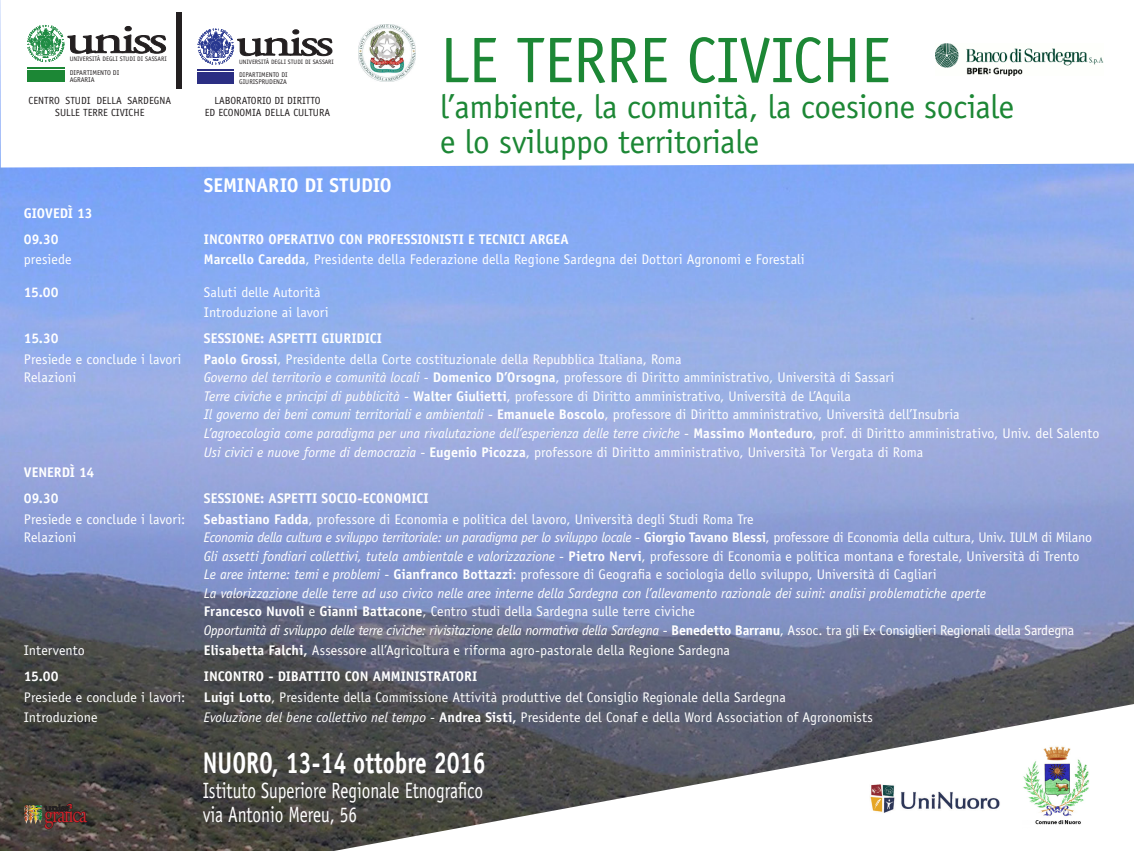
<style>
.page{position:relative;width:1134px;height:851px;background:#fff}
.page>*{position:absolute;margin:0;border:0;box-sizing:border-box;transform-origin:0 0}
.TESTO{font:64.5px "Officina Sans Std";letter-spacing:-.01em;color:#1c8735}
.t1{font:42px "Adobe Garamond Pro";letter-spacing:-.06em;color:#231f20;scale:1.43 1}
.t2{font:40.5px "Adobe Garamond Pro";letter-spacing:-.06em;color:#231f20;scale:1.43 1}
.TESTO-2{font:33.38px "Officina Sans Std";letter-spacing:-.01em;color:#1c8735}
.t3{font:700 30px "Officina Sans Std";color:#fff;scale:.78 1}
.t4{font:25.38px "Adobe Garamond Pro";letter-spacing:-.06em;color:#d1232a;scale:.77 1}
.t5{font:22.12px "Officina Sans Std";color:#fff;scale:.78 1}
.argomenti{font:700 20px "Officina Sans Std";letter-spacing:-.005em;color:#fff}
.argomenti-2{font:14px "Officina Sans Std";color:#fff}
.argomenti-3{font:italic 14px "Officina Sans Std";letter-spacing:-.01em;color:#fff}
.argomenti-4{font:700 14px "Officina Sans Std";color:#fff}
.t6{font:10.38px/12.4px "Officina Sans Std";color:#231f20;text-align:center}
.t7{font:7px/6.4px "Officina Sans Std";color:#231f20}
.t8{font:6.75px/6.2px "Officina Sans Std";color:#231f20}
.t9{font:6.5px "Officina Sans Std";color:#231f20}
.t10{font:6.25px "Officina Sans Std";color:#231f20}
.s1{font-weight:700}
.s2{font-style:italic}
.s3{font-style:normal}
.s4{font-weight:700;font-style:normal}
</style>
<div class="page">
<img style="left:0;top:167px;width:1134px;height:683px">
<img style="left:24px;top:805px;width:19px;height:19px">
<svg style="left:44px;top:802px;width:44px;height:27px"></svg>
<svg style="left:334px;top:704px;width:800px;height:146px"></svg>
<img style="left:869px;top:782px;width:131px;height:32px">
<img style="left:1022px;top:818px;width:67px;height:10px">
<img style="left:1022px;top:745px;width:67px;height:73px">
<svg style="left:0;top:0;width:1134px;height:167px"></svg>
<img style="left:935px;top:33px;width:168px;height:42px">
<div style="left:177px;top:13px;width:5px;height:75px;background:#231f20"></div>
<hr style="left:27px;top:67px;width:38px;height:1px;background:#1c8735">
<div style="left:27px;top:70px;width:38px;height:12px;background:#1c8735"></div>
<svg style="left:30px;top:25px;width:136px;height:31px"></svg>
<hr style="left:198px;top:69px;width:36px;height:1px;background:#2b2e83">
<div style="left:198px;top:73px;width:36px;height:11px;background:#2b2e83"></div>
<svg style="left:200px;top:28px;width:133px;height:31px"></svg>
<img style="left:358px;top:24px;width:57px;height:57px">
<p class="t1" style="left:65px;top:14px;width:73px">uniss</p>
<p class="t9" style="left:70px;top:55px;width:99px">UNIVERSITÀ DEGLI STUDI DI SASSARI</p>
<p class="t7" style="left:70px;top:70px;width:51px">DIPARTIMENTO DI<br>AGRARIA</p>
<p class="t2" style="left:235px;top:18px;width:70px">uniss</p>
<p class="t10" style="left:239px;top:58px;width:96px">UNIVERSITÀ DEGLI STUDI DI SASSARI</p>
<p class="t8" style="left:239px;top:72px;width:50px">DIPARTIMENTO DI<br>GIURISPRUDENZA</p>
<p class="t6" style="left:29px;top:94px;width:144px">CENTRO STUDI DELLA SARDEGNA<br>SULLE TERRE CIVICHE</p>
<p class="t6" style="left:214px;top:94px;width:108px">LABORATORIO DI DIRITTO</p>
<p class="t6" style="left:205px;top:106px;width:127px">ED ECONOMIA DELLA CULTURA</p>
<p class="argomenti" style="left:204px;top:172px;width:189px">SEMINARIO DI STUDIO</p>
<p class="TESTO" style="left:440px;top:23px;width:452px">LE TERRE CIVICHE</p>
<p class="TESTO-2" style="left:440px;top:88px;width:575px">l’ambiente, la comunità, la coesione sociale</p>
<p class="TESTO-2" style="left:440px;top:122px;width:320px">e lo sviluppo territoriale</p>
<p class="argomenti-4" style="left:24px;top:204px;width:70px">GIOVEDÌ 13</p>
<p class="argomenti-4" style="left:24px;top:230px;width:36px">09.30</p>
<p class="argomenti-4" style="left:204px;top:230px;width:366px">INCONTRO OPERATIVO CON PROFESSIONISTI E TECNICI ARGEA</p>
<p class="argomenti-2" style="left:24px;top:251px;width:49px">presiede</p>
<p class="argomenti-2" style="left:204px;top:251px;width:602px"><span class="s1">Marcello Caredda</span>, Presidente della Federazione della Regione Sardegna dei Dottori Agronomi e Forestali</p>
<p class="argomenti-4" style="left:24px;top:283px;width:36px">15.00</p>
<p class="argomenti-2" style="left:204px;top:284px;width:118px">Saluti delle Autorità</p>
<p class="argomenti-2" style="left:204px;top:304px;width:126px">Introduzione ai lavori</p>
<p class="argomenti-4" style="left:24px;top:330px;width:36px">15.30</p>
<p class="argomenti-4" style="left:204px;top:330px;width:180px">SESSIONE: ASPETTI GIURIDICI</p>
<p class="argomenti-2" style="left:24px;top:351px;width:159px">Presiede e conclude i lavori</p>
<p class="argomenti-2" style="left:204px;top:351px;width:479px"><span class="s1">Paolo Grossi</span>, Presidente della Corte costituzionale della Repubblica Italiana, Roma</p>
<p class="argomenti-2" style="left:24px;top:369px;width:54px">Relazioni</p>
<p class="argomenti-2" style="left:204px;top:369px;width:692px"><span class="s2">Governo del territorio e comunità locali</span> - <span class="s1">Domenico D’Orsogna</span>, professore di Diritto amministrativo, Università di Sassari</p>
<p class="argomenti-2" style="left:204px;top:388px;width:649px"><span class="s2">Terre civiche e principi di pubblicità</span> - <span class="s1">Walter Giulietti</span>, professore di Diritto amministrativo, Università de L’Aquila</p>
<p class="argomenti-2" style="left:204px;top:406px;width:757px"><span class="s2">Il governo dei beni comuni territoriali e ambientali</span> - <span class="s1">Emanuele Boscolo</span>, professore di Diritto amministrativo, Università dell’Insubria</p>
<p class="argomenti-3" style="left:204px;top:425px;width:897px">L’agroecologia come paradigma per una rivalutazione dell’esperienza delle terre civiche <span class="s3">-</span> <span class="s4">Massimo Monteduro</span><span class="s3">, prof. di Diritto amministrativo, Univ. del Salento</span></p>
<p class="argomenti-2" style="left:204px;top:443px;width:721px"><span class="s2">Usi civici e nuove forme di democrazia</span> - <span class="s1">Eugenio Picozza</span>, professore di Diritto amministrativo, Università Tor Vergata di Roma</p>
<p class="argomenti-4" style="left:24px;top:463px;width:72px">VENERDÌ 14</p>
<p class="argomenti-4" style="left:24px;top:489px;width:36px">09.30</p>
<p class="argomenti-4" style="left:204px;top:489px;width:226px">SESSIONE: ASPETTI SOCIO-ECONOMICI</p>
<p class="argomenti-2" style="left:24px;top:510px;width:163px">Presiede e conclude i lavori:</p>
<p class="argomenti-2" style="left:204px;top:510px;width:551px"><span class="s1">Sebastiano Fadda</span>, professore di Economia e politica del lavoro, Università degli Studi Roma Tre</p>
<p class="argomenti-2" style="left:24px;top:529px;width:54px">Relazioni</p>
<p class="argomenti-3" style="left:204px;top:529px;width:890px">Economia della cultura e sviluppo territoriale: un paradigma per lo sviluppo locale <span class="s3">-</span> <span class="s4">Giorgio Tavano Blessi</span><span class="s3">, professore di Economia della cultura, Univ. IULM di Milano</span></p>
<p class="argomenti-2" style="left:204px;top:547px;width:877px"><span class="s2">Gli assetti fondiari collettivi, tutela ambientale e valorizzazione</span> - <span class="s1">Pietro Nervi</span>, professore di Economia e politica montana e forestale, Università di Trento</p>
<p class="argomenti-2" style="left:204px;top:566px;width:734px"><span class="s2">Le aree interne: temi e problemi</span> - <span class="s1">Gianfranco Bottazzi</span>: professore di Geografia e sociologia dello sviluppo, Università di Cagliari</p>
<p class="argomenti-3" style="left:204px;top:584px;width:783px">La valorizzazione delle terre ad uso civico nelle aree interne della Sardegna con l’allevamento razionale dei suini: analisi problematiche aperte</p>
<p class="argomenti-2" style="left:204px;top:603px;width:492px"><span class="s1">Francesco Nuvoli</span> e <span class="s1">Gianni Battacone</span>, Centro studi della Sardegna sulle terre civiche</p>
<p class="argomenti-3" style="left:204px;top:622px;width:872px">Opportunità di sviluppo delle terre civiche: rivisitazione della normativa della Sardegna <span class="s3">-</span> <span class="s4">Benedetto Barranu</span><span class="s3">, Assoc. tra gli Ex Consiglieri Regionali della Sardegna</span></p>
<p class="argomenti-2" style="left:24px;top:642px;width:63px">Intervento</p>
<p class="argomenti-2" style="left:204px;top:642px;width:528px"><span class="s1">Elisabetta Falchi,</span> Assessore all’Agricoltura e riforma agro-pastorale della Regione Sardegna</p>
<p class="argomenti-4" style="left:24px;top:667px;width:36px">15.00</p>
<p class="argomenti-4" style="left:204px;top:667px;width:275px">INCONTRO - DIBATTITO CON AMMINISTRATORI</p>
<p class="argomenti-2" style="left:24px;top:689px;width:163px">Presiede e conclude i lavori:</p>
<p class="argomenti-2" style="left:204px;top:689px;width:583px"><span class="s1">Luigi Lotto</span>, Presidente della Commissione Attività produttive del Consiglio Regionale della Sardegna</p>
<p class="argomenti-2" style="left:24px;top:709px;width:75px">Introduzione</p>
<p class="argomenti-2" style="left:204px;top:709px;width:671px"><span class="s2">Evoluzione del bene collettivo nel tempo</span> - <span class="s1">Andrea Sisti,</span> Presidente del Conaf e della Word Association of Agronomists</p>
<p class="t3" style="left:203px;top:743px;width:364px">NUORO, 13-14 ottobre 2016</p>
<p class="t5" style="left:203px;top:777px;width:361px">Istituto Superiore Regionale Etnografico</p>
<p class="t4" style="left:44px;top:798px;width:57px">grafica</p>
<p class="t5" style="left:203px;top:801px;width:199px">via Antonio Mereu, 56</p>
</div>
